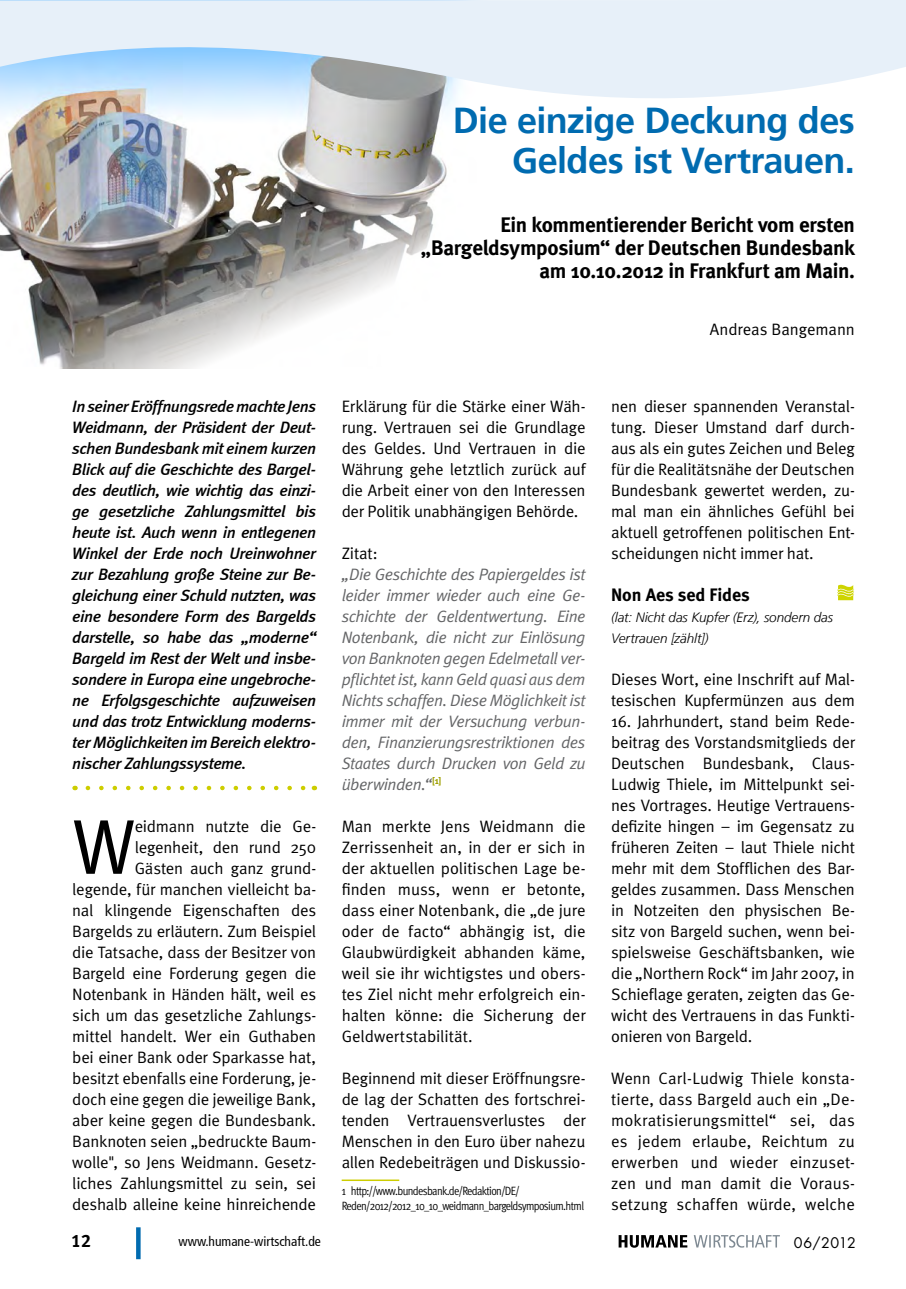
<style>
.page{position:relative;width:906px;height:1289px;background:#fff}
.page>*{position:absolute;margin:0;border:0;box-sizing:border-box;transform-origin:0 0}
.Fließtext_Meta_Norma{font:77.7px "Meta Normal";color:#000}
.Headline_1{font:700 36px/39.6px "Frutiger 65";letter-spacing:-.015em;color:#006bb0;text-align:right}
.Headline_2{font:700 21px/23.1px "Meta";letter-spacing:-.02em;color:#000;text-align:right}
.Zwischenüberschrift{font:700 18px "Meta";color:#000}
.t1{font:18px "Meta Bold LF";color:#000}
.Fließtext_Meta_Norma-2{font:16.5px/21px "Meta Normal";letter-spacing:-.015em;color:#000;text-align:justify}
.Einleitungstext{font:italic 500 16.5px/21px "Meta";letter-spacing:-.025em;color:#000;text-align:justify}
.Fließtext_Meta_Norma-3{font:italic 16.5px/21px "Meta Normal";letter-spacing:-.025em;color:#646567;text-align:justify}
.Fußnote{font:16.5px/21px "Meta Normal";letter-spacing:-.015em;color:#000;text-align:justify}
.Autor{font:16.5px "Meta Normal";letter-spacing:-.005em;color:#000}
.t2{font:14.25px "Futura";letter-spacing:.005em;color:#000}
.Zwischenüberschrift-2{font:italic 300 13.5px/21px "Frutiger LT";letter-spacing:-.01em;color:#000}
.t3{font:condensed 13.5px "Frutiger 57";color:#000}
.Fußnote-2{font:12px/15px "Meta Cond Normal";letter-spacing:-.05em;color:#000}
</style>
<div class="page">
<div style="left:136px;top:1227px;width:5px;height:32px;background:#006bb0"></div>
<img style="left:0;top:106px;width:411px;height:263px">
<svg style="left:618px;top:1235px;width:69px;height:12px"></svg>
<svg style="left:694px;top:1235px;width:86px;height:12px"></svg>
<svg style="left:88px;top:785px;width:218px;height:5px"></svg>
<hr style="left:342px;top:1179px;width:57px;height:1px;background:#cdcd00">
<svg style="left:837px;top:584px;width:17px;height:16px"></svg>
<svg style="left:0;top:0;width:906px;height:106px;background:#dce8f4"></svg>
<p class="Headline_1" style="left:453px;top:101px;width:404px">Die einzige Deckung des<br>Geldes ist Vertrauen.</p>
<p class="Headline_2" style="left:421px;top:213px;width:435px">Ein kommentierender Bericht vom ersten „Bargeldsymposium“ der Deutschen Bundesbank am 10.10.2012 in Frankfurt am Main.</p>
<p class="Einleitungstext" style="left:72px;top:395px;width:245px">In seiner Eröffnungsrede machte Jens Weidmann, der Präsident der Deut&shy;schen Bundesbank mit einem kurzen Blick auf die Geschichte des Bargel&shy;des deutlich, wie wichtig das einzi&shy;ge gesetzliche Zahlungsmittel bis heute ist. Auch wenn in entlegenen Winkel der Erde noch Ureinwohner zur Bezahlung große Steine zur Be&shy;gleichung einer Schuld nutzten, was eine besondere Form des Bargelds darstelle, so habe das „moderne“ Bargeld im Rest der Welt und insbe&shy;sondere in Europa eine ungebroche&shy;ne Erfolgsgeschichte aufzuweisen und das trotz Entwicklung moderns&shy;ter Möglichkeiten im Bereich elektro&shy;nischer Zahlungssysteme.</p>
<p class="Fließtext_Meta_Norma-2" style="left:72px;top:815px;width:245px;text-align:right">eidmann nutzte die Ge&shy;legenheit, den rund 250<br>Gästen auch ganz grund&shy;legende, für manchen vielleicht ba&shy;nal klingende Eigenschaften des<br>Bargelds zu erläutern. Zum Beispiel die Tatsache, dass der Besitzer von<br>Bargeld eine Forderung gegen die<br>Notenbank in Händen hält, weil es sich um das gesetzliche Zahlungs&shy;mittel handelt. Wer ein Guthaben bei einer Bank oder Sparkasse hat, besitzt ebenfalls eine Forderung, je&shy;doch eine gegen die jeweilige Bank, aber keine gegen die Bundesbank.<br>Banknoten seien „bedruckte Baum&shy;wolle", so Jens Weidmann. Gesetz&shy;liches Zahlungsmittel zu sein, sei deshalb alleine keine hinreichende</p>
<p class="Fließtext_Meta_Norma" style="left:72px;top:801px;width:65px">W</p>
<p class="Fließtext_Meta_Norma-2" style="left:342px;top:395px;width:245px">Erklärung für die Stärke einer Wäh&shy;rung. Vertrauen sei die Grundlage des Geldes. Und Vertrauen in die Währung gehe letztlich zurück auf die Arbeit einer von den Interessen der Politik unabhängigen Behörde.</p>
<p class="Fließtext_Meta_Norma-2" style="left:342px;top:542px;width:37px">Zitat:</p>
<p class="Fließtext_Meta_Norma-3" style="left:342px;top:563px;width:245px">„Die Geschichte des Papiergeldes ist leider immer wieder auch eine Ge&shy;schichte der Geldentwertung. Eine Notenbank, die nicht zur Einlösung von Banknoten gegen Edelmetall ver&shy;pflichtet ist, kann Geld quasi aus dem Nichts schaffen. Diese Möglichkeit ist immer mit der Versuchung verbun&shy;den, Finanzierungsrestriktionen des Staates durch Drucken von Geld zu überwinden.“<sup>[1]</sup></p>
<p class="Fließtext_Meta_Norma-2" style="left:342px;top:815px;width:245px">Man merkte Jens Weidmann die Zerrissenheit an, in der er sich in der aktuellen politischen Lage be&shy;finden muss, wenn er betonte, dass einer Notenbank, die „de jure oder de facto“ abhängig ist, die Glaubwürdigkeit abhanden käme, weil sie ihr wichtigstes und obers&shy;tes Ziel nicht mehr erfolgreich ein&shy;halten könne: die Sicherung der Geldwertstabilität.</p>
<p class="Fließtext_Meta_Norma-2" style="left:342px;top:1067px;width:245px">Beginnend mit dieser Eröffnungsre&shy;de lag der Schatten des fortschrei&shy;tenden Vertrauensverlustes der Menschen in den Euro über nahezu allen Redebeiträgen und Diskussio-</p>
<p class="Fußnote-2" style="left:342px;top:1183px;width:244px">1 http://www.bundesbank.de/Redaktion/DE/<br>Reden/2012/2012_10_10_weidmann_bargeldsymposium.html</p>
<p class="Autor" style="left:710px;top:320px;width:147px">Andreas Bangemann</p>
<p class="Fußnote" style="left:611px;top:395px;width:245px">nen dieser spannenden Veranstal&shy;tung. Dieser Umstand darf durch&shy;aus als ein gutes Zeichen und Beleg für die Realitätsnähe der Deutschen Bundesbank gewertet werden, zu&shy;mal man ein ähnliches Gefühl bei aktuell getroffenen politischen Ent&shy;scheidungen nicht immer hat.</p>
<p class="Zwischenüberschrift" style="left:611px;top:583px;width:140px">Non Aes sed Fides</p>
<p class="Zwischenüberschrift-2" style="left:611px;top:606px;width:223px">(lat: Nicht das Kupfer (Erz), sondern das<br>Vertrauen [zählt])</p>
<p class="Fließtext_Meta_Norma-2" style="left:611px;top:668px;width:245px">Dieses Wort, eine Inschrift auf Mal&shy;tesischen Kupfermünzen aus dem</p>
<p class="Fließtext_Meta_Norma-2" style="left:611px;top:710px;width:245px">16. Jahrhundert, stand beim Rede&shy;beitrag des Vorstandsmitglieds der Deutschen Bundesbank, Claus-Ludwig Thiele, im Mittelpunkt sei&shy;nes Vortrages. Heutige Vertrauens&shy;defizite hingen – im Gegensatz zu früheren Zeiten – laut Thiele nicht mehr mit dem Stofflichen des Bar&shy;geldes zusammen. Dass Menschen in Notzeiten den physischen Be&shy;sitz von Bargeld suchen, wenn bei&shy;spielsweise Geschäftsbanken, wie die „Northern Rock“ im Jahr 2007, in Schieflage geraten, zeigten das Ge&shy;wicht des Vertrauens in das Funkti&shy;onieren von Bargeld.</p>
<p class="Fließtext_Meta_Norma-2" style="left:611px;top:1067px;width:245px">Wenn Carl-Ludwig Thiele konsta&shy;tierte, dass Bargeld auch ein „De&shy;mokratisierungsmittel“ sei, das es jedem erlaube, Reichtum zu erwerben und wieder einzuset&shy;zen und man damit die Voraus&shy;setzung schaffen würde, welche</p>
<p class="t1" style="left:71px;top:1230px;width:22px">12</p>
<p class="t3" style="left:179px;top:1233px;width:144px">www.humane-wirtschaft.de</p>
<p class="t2" style="left:794px;top:1233px;width:64px">06/2012</p>
</div>
